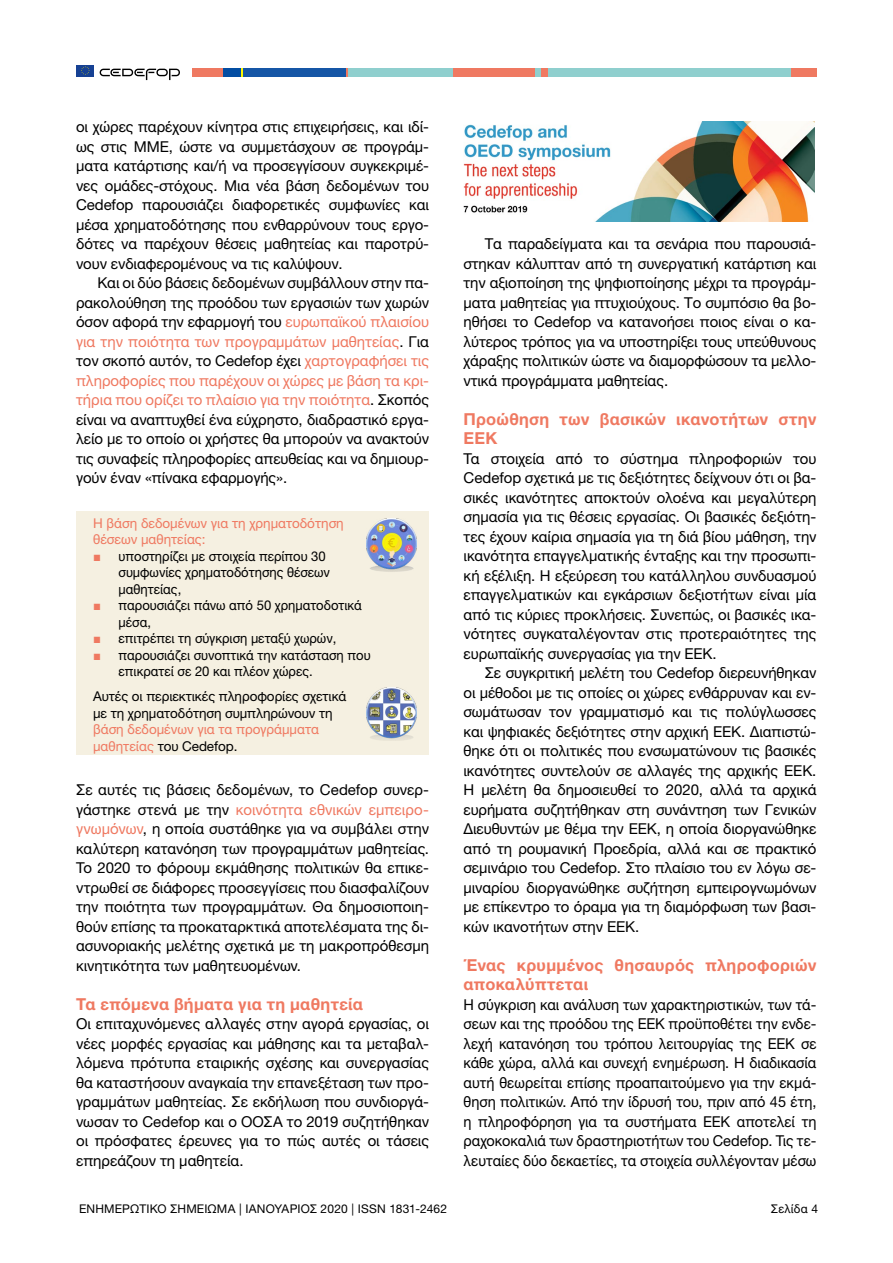
<style>
.page{position:relative;width:893px;height:1263px;background:#fff}
.page>*{position:absolute;margin:0;border:0;box-sizing:border-box;transform-origin:0 0}
.t1{font:700 16.5px/19.5px "Helvetica Neue LTW1 G";letter-spacing:.015em;color:#ef7961}
.t2{font:15px/19.5px "Helvetica Neue LTW1 G";letter-spacing:-.005em;color:#000;text-align:justify}
.t3{font:13.5px/16.5px "Helvetica Neue LTW1 G";color:#000}
.t4{font:13.5px/16.5px "Helvetica Neue LTW1 G";color:#ef7961}
.t5{font:12px "Helvetica Neue LTW1 G";letter-spacing:.01em;color:#000}
.s1{color:#ef7961}
.s2{font-family:"Arial";color:#ef7961}
.s3{color:#000}
</style>
<div class="page">
<div style="left:77px;top:65px;width:17px;height:11px;background:#164194"></div>
<svg style="left:81px;top:66px;width:9px;height:9px"></svg>
<svg style="left:100px;top:69px;width:80px;height:11px"></svg>
<div style="left:192px;top:68px;width:31px;height:9px;background:#ef7961"></div>
<div style="left:347px;top:68px;width:106px;height:9px;background:#8fcfce"></div>
<div style="left:453px;top:68px;width:82px;height:9px;background:#ef7961"></div>
<div style="left:535px;top:68px;width:7px;height:9px;background:#8fcfce"></div>
<div style="left:548px;top:68px;width:243px;height:9px;background:#8fcfce"></div>
<div style="left:542px;top:68px;width:6px;height:9px;background:#ef7961"></div>
<div style="left:223px;top:68px;width:18px;height:9px;background:#034da2"></div>
<svg style="left:241px;top:68px;width:2px;height:9px"></svg>
<svg style="left:345px;top:68px;width:2px;height:9px"></svg>
<div style="left:243px;top:68px;width:102px;height:9px;background:#1556a6"></div>
<div style="left:791px;top:68px;width:26px;height:9px;background:#ef7961"></div>
<div style="left:76px;top:511px;width:353px;height:243px;background:#f5f0e1"></div>
<img style="left:463px;top:122px;width:352px;height:99px">
<img style="left:366px;top:688px;width:50px;height:53px">
<img style="left:366px;top:518px;width:50px;height:54px">
<p class="t2" style="left:76px;top:117px;width:354px">οι χώρες παρέχουν κίνητρα στις επιχειρήσεις, και ιδί&shy;ως στις ΜΜΕ, ώστε να συμμετάσχουν σε προγράμ&shy;ματα κατάρτισης και/ή να προσεγγίσουν συγκεκριμέ&shy;νες ομάδες-στόχους. Μια νέα βάση δεδομένων του Cedefop παρουσιάζει διαφορετικές συμφωνίες και μέσα χρηματοδότησης που ενθαρρύνουν τους εργο&shy;δότες να παρέχουν θέσεις μαθητείας και παροτρύ&shy;νουν ενδιαφερομένους να τις καλύψουν.</p>
<p class="t2" style="left:76px;top:273px;width:354px;text-indent:21px">Και οι δύο βάσεις δεδομένων συμβάλλουν στην πα&shy;ρακολούθηση της προόδου των εργασιών των χωρών όσον αφορά την εφαρμογή του <span class="s1">ευρωπαϊκού πλαισίου για την ποιότητα των προγραμμάτων μαθητείας</span>. Για τον σκοπό αυτόν, το Cedefop έχει <span class="s1">χαρτογραφήσει τις πληροφορίες που παρέχουν οι χώρες με βάση τα κρι&shy;τήρια που ορίζει το πλαίσιο για την ποιότητα</span>. Σκοπός είναι να αναπτυχθεί ένα εύχρηστο, διαδραστικό εργα&shy;λείο με το οποίο οι χρήστες θα μπορούν να ανακτούν τις συναφείς πληροφορίες απευθείας και να δημιουρ&shy;γούν έναν «πίνακα εφαρμογής».</p>
<p class="t4" style="left:93px;top:514px;width:252px">Η βάση δεδομένων για τη χρηματοδότηση θέσεων μαθητείας:</p>
<p class="t3" style="left:119px;top:547px;width:213px;text-indent:-26px"><span class="s2">■</span> υποστηρίζει με στοιχεία περίπου 30 συμφωνίες χρηματοδότησης θέσεων μαθητείας,</p>
<p class="t3" style="left:119px;top:597px;width:245px;text-indent:-26px"><span class="s2">■</span> παρουσιάζει πάνω από 50 χρηματοδοτικά μέσα,</p>
<p class="t3" style="left:93px;top:630px;width:245px"><span class="s2">■</span> επιτρέπει τη σύγκριση μεταξύ χωρών,</p>
<p class="t3" style="left:119px;top:646px;width:253px;text-indent:-26px"><span class="s2">■</span> παρουσιάζει συνοπτικά την κατάσταση που επικρατεί σε 20 και πλέον χώρες.</p>
<p class="t3" style="left:93px;top:688px;width:255px">Αυτές οι περιεκτικές πληροφορίες σχετικά με τη χρηματοδότηση συμπληρώνουν τη</p>
<p class="t4" style="left:93px;top:721px;width:227px">βάση δεδομένων για τα προγράμματα μαθητείας <span class="s3">του Cedefop.</span></p>
<p class="t2" style="left:76px;top:780px;width:354px">Σε αυτές τις βάσεις δεδομένων, το Cedefop συνερ&shy;γάστηκε στενά με την <span class="s1">κοινότητα εθνικών εμπειρο&shy;γνωμόνων</span>, η οποία συστάθηκε για να συμβάλει στην καλύτερη κατανόηση των προγραμμάτων μαθητείας.<br>Το 2020 το φόρουμ εκμάθησης πολιτικών θα επικε&shy;ντρωθεί σε διάφορες προσεγγίσεις που διασφαλίζουν την ποιότητα των προγραμμάτων. Θα δημοσιοποιη&shy;θούν επίσης τα προκαταρκτικά αποτελέσματα της δι&shy;ασυνοριακής μελέτης σχετικά με τη μακροπρόθεσμη κινητικότητα των μαθητευομένων.</p>
<p class="t1" style="left:76px;top:994px;width:289px">Τα επόμενα βήματα για τη μαθητεία</p>
<p class="t2" style="left:76px;top:1014px;width:354px">Οι επιταχυνόμενες αλλαγές στην αγορά εργασίας, οι νέες μορφές εργασίας και μάθησης και τα μεταβαλ&shy;λόμενα πρότυπα εταιρικής σχέσης και συνεργασίας θα καταστήσουν αναγκαία την επανεξέταση των προ&shy;γραμμάτων μαθητείας. Σε εκδήλωση που συνδιοργά&shy;νωσαν το Cedefop και ο ΟΟΣΑ το 2019 συζητήθηκαν οι πρόσφατες έρευνες για το πώς αυτές οι τάσεις επηρεάζουν τη μαθητεία.</p>
<p class="t5" style="left:79px;top:1201px;width:370px">ΕΝΗΜΕΡΩΤΙΚΟ ΣΗΜΕΙΩΜΑ | ΙΑΝΟΥΑΡΙΟΣ 2020 | ISSN 1831-2462</p>
<p class="t5" style="left:771px;top:1201px;width:49px">Σελίδα 4</p>
<p class="t2" style="left:463px;top:234px;width:354px;text-indent:21px">Τα παραδείγματα και τα σενάρια που παρουσιά&shy;στηκαν κάλυπταν από τη συνεργατική κατάρτιση και την αξιοποίηση της ψηφιοποίησης μέχρι τα προγράμ&shy;ματα μαθητείας για πτυχιούχους. Το συμπόσιο θα βο&shy;ηθήσει το Cedefop να κατανοήσει ποιος είναι ο κα&shy;λύτερος τρόπος για να υποστηρίξει τους υπεύθυνους χάραξης πολιτικών ώστε να διαμορφώσουν τα μελλο&shy;ντικά προγράμματα μαθητείας.</p>
<p class="t1" style="left:463px;top:409px;width:354px">Προώθηση των βασικών ικανοτήτων στην<br>ΕΕΚ</p>
<p class="t2" style="left:463px;top:448px;width:354px">Τα στοιχεία από το σύστημα πληροφοριών του Cedefop σχετικά με τις δεξιότητες δείχνουν ότι οι βα&shy;σικές ικανότητες αποκτούν ολοένα και μεγαλύτερη σημασία για τις θέσεις εργασίας. Οι βασικές δεξιότη&shy;τες έχουν καίρια σημασία για τη διά βίου μάθηση, την ικανότητα επαγγελματικής ένταξης και την προσωπι&shy;κή εξέλιξη. Η εξεύρεση του κατάλληλου συνδυασμού επαγγελματικών και εγκάρσιων δεξιοτήτων είναι μία από τις κύριες προκλήσεις. Συνεπώς, οι βασικές ικα&shy;νότητες συγκαταλέγονταν στις προτεραιότητες της ευρωπαϊκής συνεργασίας για την ΕΕΚ.</p>
<p class="t2" style="left:463px;top:663px;width:354px;text-indent:21px">Σε συγκριτική μελέτη του Cedefop διερευνήθηκαν οι μέθοδοι με τις οποίες οι χώρες ενθάρρυναν και εν&shy;σωμάτωσαν τον γραμματισμό και τις πολύγλωσσες και ψηφιακές δεξιότητες στην αρχική ΕΕΚ. Διαπιστώ&shy;θηκε ότι οι πολιτικές που ενσωματώνουν τις βασικές ικανότητες συντελούν σε αλλαγές της αρχικής ΕΕΚ.<br>Η μελέτη θα δημοσιευθεί το 2020, αλλά τα αρχικά ευρήματα συζητήθηκαν στη συνάντηση των Γενικών Διευθυντών με θέμα την ΕΕΚ, η οποία διοργανώθηκε από τη ρουμανική Προεδρία, αλλά και σε πρακτικό σεμινάριο του Cedefop. Στο πλαίσιο του εν λόγω σε&shy;μιναρίου διοργανώθηκε συζήτηση εμπειρογνωμόνων με επίκεντρο το όραμα για τη διαμόρφωση των βασι&shy;κών ικανοτήτων στην ΕΕΚ.</p>
<p class="t1" style="left:463px;top:955px;width:354px">Ένας κρυμμένος θησαυρός πληροφοριών αποκαλύπτεται</p>
<p class="t2" style="left:463px;top:994px;width:354px">Η σύγκριση και ανάλυση των χαρακτηριστικών, των τά&shy;σεων και της προόδου της ΕΕΚ προϋποθέτει την ενδε&shy;λεχή κατανόηση του τρόπου λειτουργίας της ΕΕΚ σε κάθε χώρα, αλλά και συνεχή ενημέρωση. Η διαδικασία αυτή θεωρείται επίσης προαπαιτούμενο για την εκμά&shy;θηση πολιτικών. Από την ίδρυσή του, πριν από 45 έτη, η πληροφόρηση για τα συστήματα ΕΕΚ αποτελεί τη ραχοκοκαλιά των δραστηριοτήτων του Cedefop. Τις τε&shy;λευταίες δύο δεκαετίες, τα στοιχεία συλλέγονταν μέσω</p>
</div>
